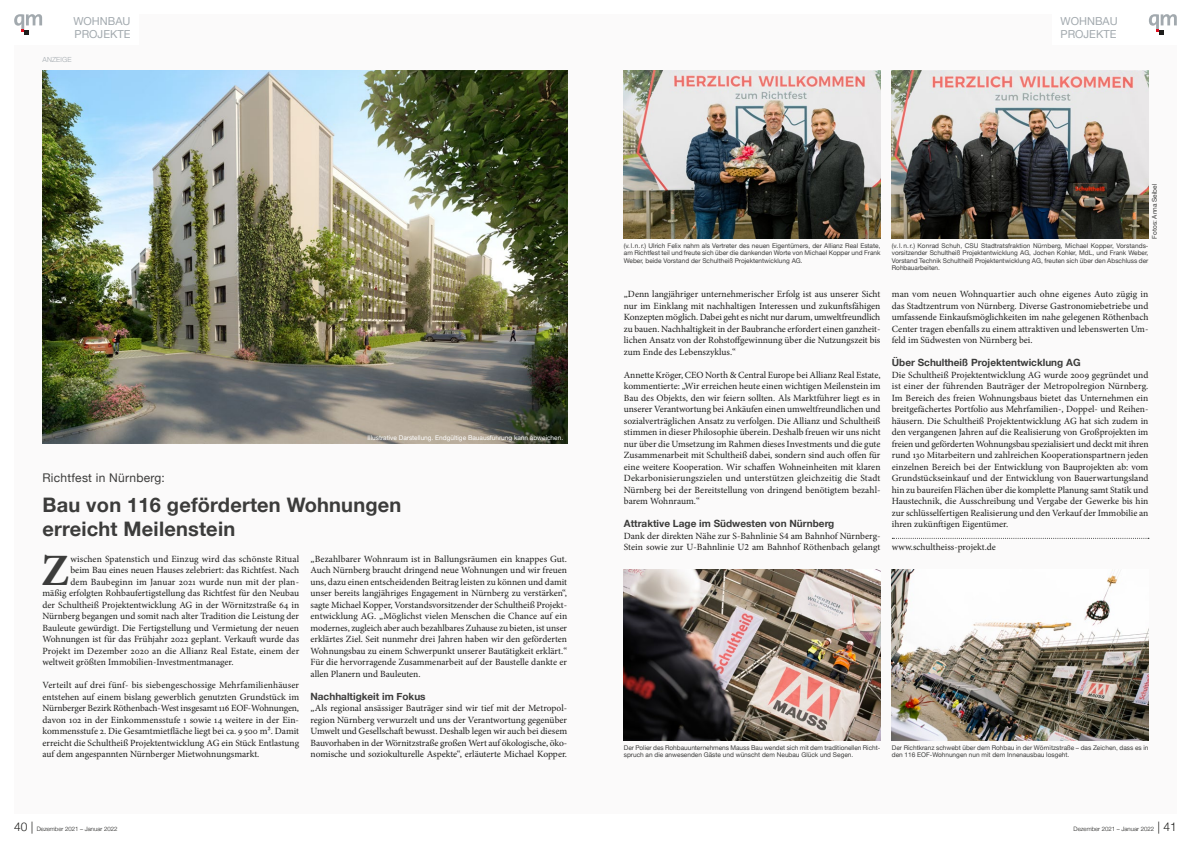
<style>
.page{position:relative;width:1191px;height:842px;background:#fff}
.page>*{position:absolute;margin:0;border:0;box-sizing:border-box;transform-origin:0 0}
.t1{font:700 44.9px "Minion Pro";color:#3c3c3b}
.t2{font:700 20px/24px "Helvetica Neue";letter-spacing:.01em;color:#3c3c3b}
.t3{font:12px "Helvetica Neue";letter-spacing:.02em;color:#3c3c3b}
.t4{font:11px/13px "Helvetica Neue";color:#a2a9ae}
.t5{font:700 10px "Helvetica Neue";color:#3c3c3b}
.t6{font:9.5px/11.5px "Minion Pro";color:#1d1d1b;text-align:justify}
.t7{font:300 7px "Helvetica Neue";letter-spacing:.02em;color:#a2a9ae}
.t8{font:6.5px/7.5px "Helvetica Neue";color:#3c3c3b;text-align:justify}
.t9{font:6.5px "Helvetica Neue";color:#fff}
.t10{font:300 6px "Helvetica Neue";color:#1d1d1b}
.s1{font-size:12px}
</style>
<div class="page">
<div style="left:595px;top:14px;width:581px;height:800px;background:#fbfafa"></div>
<div style="left:14px;top:14px;width:581px;height:800px;background:#fbfafa"></div>
<div style="left:1052px;top:0;width:139px;height:45px;background:#fff"></div>
<svg style="left:1148px;top:14px;width:28px;height:21px"></svg>
<div style="left:0;top:0;width:139px;height:45px;background:#fff"></div>
<svg style="left:14px;top:14px;width:28px;height:21px"></svg>
<img style="left:43px;top:71px;width:524px;height:373px">
<img style="left:624px;top:71px;width:256px;height:168px">
<img style="left:891px;top:71px;width:257px;height:168px">
<svg style="left:892px;top:538px;width:257px;height:1px"></svg>
<img style="left:891px;top:570px;width:257px;height:171px">
<img style="left:624px;top:570px;width:256px;height:171px">
<p class="t4" style="left:73px;top:15px;width:59px">WOHNBAU<br>PROJEKTE</p>
<p class="t4" style="left:1060px;top:15px;width:59px">WOHNBAU<br>PROJEKTE</p>
<p class="t7" style="left:43px;top:54px;width:31px">ANZEIGE</p>
<p class="t9" style="left:367px;top:433px;width:197px">Illustrative Darstellung. Endgültige Bauausführung kann abweichen.</p>
<p class="t3" style="left:43px;top:469px;width:124px">Richtfest in Nürnberg:</p>
<h2 class="t2" style="left:43px;top:493px;width:360px">Bau von 116 geförderten Wohnungen erreicht Meilenstein</h2>
<h1 class="t1" style="left:41px;top:539px;width:29px">Z</h1>
<p class="t6" style="left:70px;top:553px;width:230px">wischen Spatenstich und Einzug wird das schönste Ritual</p>
<p class="t6" style="left:310px;top:553px;width:258px">„Bezahlbarer Wohnraum ist in Ballungsräumen ein knappes Gut.<br>Auch Nürnberg braucht dringend neue Wohnungen und wir freuen uns, dazu einen entscheidenden Beitrag leisten zu können und damit unser bereits langjähriges Engagement in Nürnberg zu verstärken“, sagte Michael Kopper, Vorstandsvorsitzender der Schultheiß Projekt&shy;entwicklung AG. „Möglichst vielen Menschen die Chance auf ein modernes, zugleich aber auch bezahlbares Zuhause zu bieten, ist unser erklärtes Ziel. Seit nunmehr drei Jahren haben wir den geförderten Wohnungsbau zu einem Schwerpunkt unserer Bautätigkeit erklärt.“ Für die hervorragende Zusammenarbeit auf der Baustelle dankte er allen Planern und Bauleuten.</p>
<p class="t5" style="left:310px;top:688px;width:117px">Nachhaltigkeit im Fokus</p>
<p class="t6" style="left:310px;top:702px;width:258px">„Als regional ansässiger Bauträger sind wir tief mit der Metropol&shy;region Nürnberg verwurzelt und uns der Verantwortung gegenüber Umwelt und Gesellschaft bewusst. Deshalb legen wir auch bei diesem Bauvorhaben in der Wörnitzstraße großen Wert auf ökologische, öko&shy;nomische und soziokulturelle Aspekte“, erläuterte Michael Kopper.</p>
<p class="t6" style="left:70px;top:564px;width:230px">beim Bau eines neuen Hauses zelebriert: das Richtfest. Nach</p>
<p class="t6" style="left:70px;top:576px;width:230px">dem Baubeginn im Januar 2021 wurde nun mit der plan-</p>
<p class="t6" style="left:43px;top:587px;width:258px">mäßig erfolgten Rohbaufertigstellung das Richtfest für den Neubau</p>
<p class="t6" style="left:43px;top:599px;width:258px">der Schultheiß Projektentwicklung AG in der Wörnitzstraße 64 in</p>
<p class="t6" style="left:43px;top:610px;width:258px">Nürnberg begangen und somit nach alter Tradition die Leistung der</p>
<p class="t6" style="left:43px;top:622px;width:258px">Bauleute gewürdigt. Die Fertigstellung und Vermietung der neuen</p>
<p class="t6" style="left:43px;top:633px;width:258px">Wohnungen ist für das Frühjahr 2022 geplant. Verkauft wurde das</p>
<p class="t6" style="left:43px;top:645px;width:258px">Projekt im Dezember 2020 an die Allianz Real Estate, einem der</p>
<p class="t6" style="left:43px;top:656px;width:193px">weltweit größten Immobilien-Investmentmanager.</p>
<p class="t6" style="left:43px;top:679px;width:258px">Verteilt auf drei fünf- bis siebengeschossige Mehrfamilienhäuser entstehen auf einem bislang gewerblich genutzten Grundstück im Nürnberger Bezirk Röthenbach-West insgesamt 116 EOF-Wohnungen, davon 102 in der Einkommensstufe 1 sowie 14 weitere in der Ein&shy;kommensstufe 2. Die Gesamtmietfläche liegt bei ca. 9 500 m². Damit erreicht die Schultheiß Projektentwicklung AG ein Stück Entlastung auf dem angespannten Nürnberger Mietwohnungsmarkt.</p>
<p class="t8" style="left:624px;top:242px;width:258px">(v.l.n.r.) Ulrich Felix nahm als Vertreter des neuen Eigentümers, der Allianz Real Estate, am Richtfest teil und freute sich über die dankenden Worte von Michael Kopper und Frank Weber, beide Vorstand der Schultheiß Projektentwicklung AG.</p>
<p class="t6" style="left:624px;top:288px;width:258px">„Denn langjähriger unternehmerischer Erfolg ist aus unserer Sicht nur im Einklang mit nachhaltigen Interessen und zukunftsfähigen Konzepten möglich. Dabei geht es nicht nur darum, umweltfreundlich zu bauen. Nachhaltigkeit in der Baubranche erfordert einen ganzheit&shy;lichen Ansatz von der Rohstoffgewinnung über die Nutzungszeit bis zum Ende des Lebenszyklus.“</p>
<p class="t6" style="left:624px;top:369px;width:258px">Annette Kröger, CEO North &amp; Central Europe bei Allianz Real Estate, kommentierte: „Wir erreichen heute einen wichtigen Meilenstein im Bau des Objekts, den wir feiern sollten. Als Marktführer liegt es in unserer Verantwortung bei Ankäufen einen umweltfreundlichen und sozialverträglichen Ansatz zu verfolgen. Die Allianz und Schultheiß stimmen in dieser Philosophie überein. Deshalb freuen wir uns nicht nur über die Umsetzung im Rahmen dieses Investments und die gute Zusammenarbeit mit Schultheiß dabei, sondern sind auch offen für eine weitere Kooperation. Wir schaffen Wohneinheiten mit klaren Dekarbonisierungszielen und unterstützen gleichzeitig die Stadt Nürnberg bei der Bereitstellung von dringend benötigtem bezahl&shy;barem Wohnraum.“</p>
<p class="t5" style="left:624px;top:516px;width:212px">Attraktive Lage im Südwesten von Nürnberg</p>
<p class="t6" style="left:624px;top:530px;width:258px">Dank der direkten Nähe zur S-Bahnlinie S4 am Bahnhof Nürnberg-<br>Stein sowie zur U-Bahnlinie U2 am Bahnhof Röthenbach gelangt</p>
<p class="t8" style="left:1151px;top:239px;width:56px;rotate:-90deg">Fotos: Anna Seibel</p>
<p class="t8" style="left:891px;top:242px;width:258px">(v. l. n.r.) Konrad Schuh, CSU Stadtratsfraktion Nürnberg, Michael Kopper, Vorstands&shy;vorsitzender Schultheiß Projektentwicklung AG, Jochen Kohler, MdL, und Frank Weber, Vorstand Technik Schultheiß Projektentwicklung AG, freuten sich über den Abschluss der Rohbauarbeiten.</p>
<p class="t6" style="left:891px;top:288px;width:258px">man vom neuen Wohnquartier auch ohne eigenes Auto zügig in das Stadtzentrum von Nürnberg. Diverse Gastronomiebetriebe und umfassende Einkaufsmöglichkeiten im nahe gelegenen Röthenbach Center tragen ebenfalls zu einem attraktiven und lebenswerten Um&shy;feld im Südwesten von Nürnberg bei.</p>
<p class="t5" style="left:891px;top:355px;width:190px">Über Schultheiß Projektentwicklung AG</p>
<p class="t6" style="left:891px;top:369px;width:258px">Die Schultheiß Projektentwicklung AG wurde 2009 gegründet und ist einer der führenden Bauträger der Metropolregion Nürnberg.<br>Im Bereich des freien Wohnungsbaus bietet das Unternehmen ein breitgefächertes Portfolio aus Mehrfamilien-, Doppel- und Reihen&shy;häusern. Die Schultheiß Projektentwicklung AG hat sich zudem in den vergangenen Jahren auf die Realisierung von Großprojekten im freien und geförderten Wohnungsbau spezialisiert und deckt mit ihren rund 130 Mitarbeitern und zahlreichen Kooperationspartnern jeden einzelnen Bereich bei der Entwicklung von Bauprojekten ab: vom Grundstückseinkauf und der Entwicklung von Bauerwartungsland hin zu baureifen Flächen über die komplette Planung samt Statik und Haustechnik, die Ausschreibung und Vergabe der Gewerke bis hin zur schlüsselfertigen Realisierung und den Verkauf der Immobilie an ihren zukünftigen Eigentümer.</p>
<p class="t6" style="left:891px;top:541px;width:106px">www.schultheiss-projekt.de</p>
<p class="t8" style="left:624px;top:744px;width:258px">Der Polier des Rohbauunternehmens Mauss Bau wendet sich mit dem traditionellen Richt&shy;spruch an die anwesenden Gäste und wünscht dem Neubau Glück und Segen.</p>
<p class="t8" style="left:891px;top:744px;width:258px">Der Richtkranz schwebt über dem Rohbau in der Wörnitzstraße – das Zeichen, dass es in den 116 EOF-Wohnungen nun mit dem Innenausbau losgeht.</p>
<p class="t10" style="left:14px;top:824px;width:105px"><span class="s1">40 |</span> Dezember 2021 – Januar 2022</p>
<p class="t10" style="left:1073px;top:824px;width:105px">Dezember 2021 – Januar 2022 <span class="s1">| 41</span></p>
</div>
